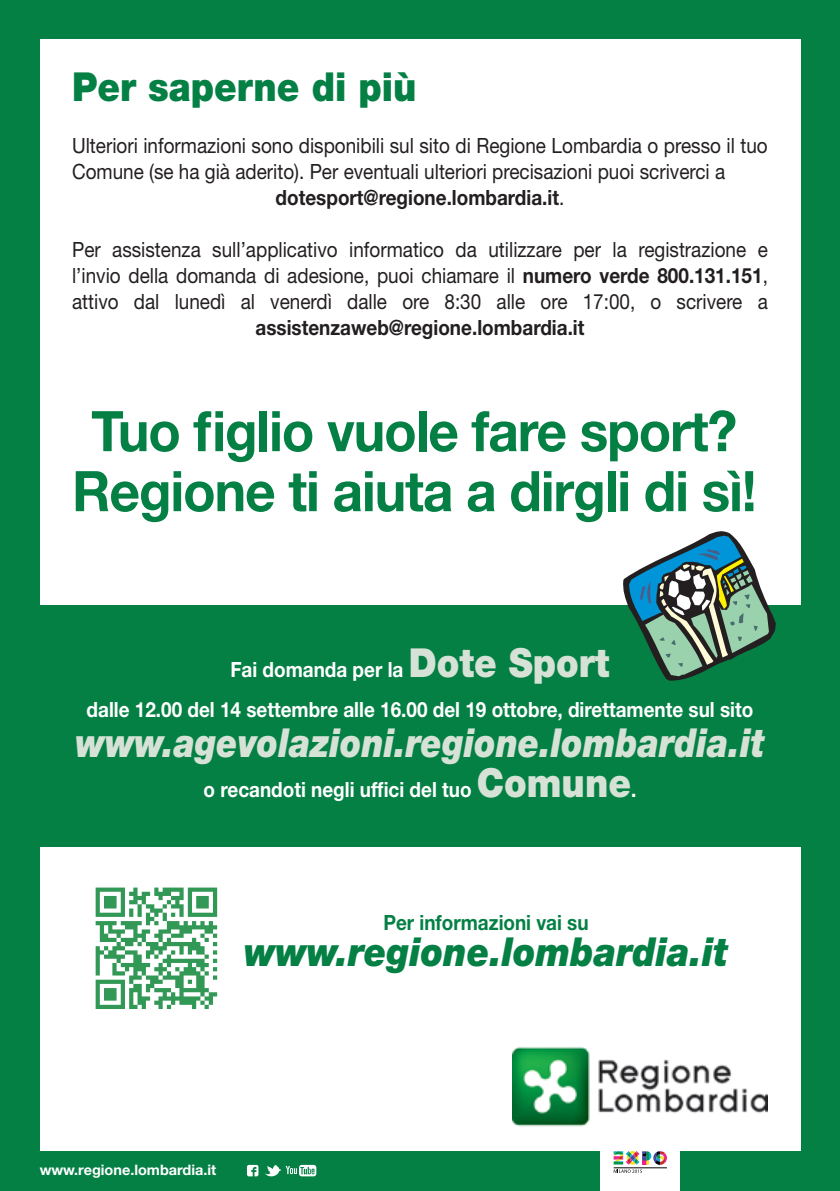
<style>
.page{position:relative;width:840px;height:1191px;background:#fff}
.page>*{position:absolute;margin:0;border:0;box-sizing:border-box;transform-origin:0 0}
.t1{font:700 56px/60px "Helvetica Neue LT Std";letter-spacing:-.02em;color:#048045;text-align:center;scale:.95 1}
.t2{font:italic 900 40px "Helvetica Neue LT Std";color:#d7e2d6;scale:.85 1}
.t3{font:italic 900 40px "Helvetica Neue LT Std";color:#048045;scale:.9 1}
.t4{font:900 40px "Helvetica Neue LT Std";color:#048045;scale:.9 1}
.t5{font:21px/26px "Helvetica Neue LT Std";color:#231f20;text-align:justify;scale:.9 1}
.t6{font:700 21px/40px "Helvetica Neue LT Std";color:#fff;text-align:center;scale:.9 1}
.t7{font:700 21px "Helvetica Neue LT Std";color:#231f20;scale:.9 1}
.t8{font:700 21px "Helvetica Neue LT Std";color:#048045;scale:.9 1}
.t9{font:700 14.4px "Helvetica Neue LT Std";color:#fff}
.s1{font-weight:400}
.s2{font-weight:700}
.s3{font-weight:900;font-size:40px;color:#d7e2d6}
</style>
<div class="page">
<div style="left:0;top:0;width:839px;height:1191px;background:#048045"></div>
<div style="left:40px;top:40px;width:759px;height:1111px;background:#fff"></div>
<div style="left:31px;top:605px;width:780px;height:241px;background:#048045"></div>
<svg style="left:623px;top:531px;width:152px;height:150px"></svg>
<svg style="left:265px;top:1164px;width:51px;height:13px"></svg>
<svg style="left:247px;top:1164px;width:11px;height:12px"></svg>
<img style="left:512px;top:1047px;width:255px;height:80px">
<div style="left:600px;top:1147px;width:79px;height:44px;background:#fff"></div>
<svg style="left:613px;top:1151px;width:53px;height:21px"></svg>
<svg style="left:96px;top:887px;width:121px;height:122px"></svg>
<h2 class="t4" style="left:72px;top:62px;width:384px">Per saperne di più</h2>
<p class="t5" style="left:72px;top:132px;width:774px">Ulteriori informazioni sono disponibili sul sito di Regione Lombardia o presso il tuo</p>
<p class="t5" style="left:72px;top:158px;width:726px">Comune (se ha già aderito). Per eventuali ulteriori precisazioni puoi scriverci a</p>
<p class="t7" style="left:275px;top:184px;width:322px">dotesport@regione.lombardia.it<span class="s1">.</span></p>
<p class="t5" style="left:72px;top:236px;width:774px">Per assistenza sull’applicativo informatico da utilizzare per la registrazione e l’invio della domanda di adesione, puoi chiamare il <span class="s2">numero verde 800.131.151</span>, attivo dal lunedì al venerdì dalle ore 8:30 alle ore 17:00, o scrivere a</p>
<p class="t7" style="left:255px;top:314px;width:367px">assistenzaweb@regione.lombardia.it</p>
<h1 class="t1" style="left:72px;top:400px;width:721px">Tuo figlio vuole fare sport?<br>Regione ti aiuta a dirgli di sì!</h1>
<p class="t6" style="left:87px;top:649px;width:741px">Fai domanda per la <span class="s3">Dote Sport<br></span>dalle 12.00 del 14 settembre alle 16.00 del 19 ottobre, direttamente sul sito</p>
<h2 class="t2" style="left:75px;top:718px;width:811px">www.agevolazioni.regione.lombardia.it</h2>
<p class="t6" style="left:203px;top:769px;width:482px">o recandoti negli uffici del tuo <span class="s3">Comune</span>.</p>
<p class="t8" style="left:383px;top:909px;width:229px">Per informazioni vai su</p>
<h2 class="t3" style="left:244px;top:927px;width:539px">www.regione.lombardia.it</h2>
<p class="t9" style="left:40px;top:1161px;width:178px">www.regione.lombardia.it</p>
</div>
